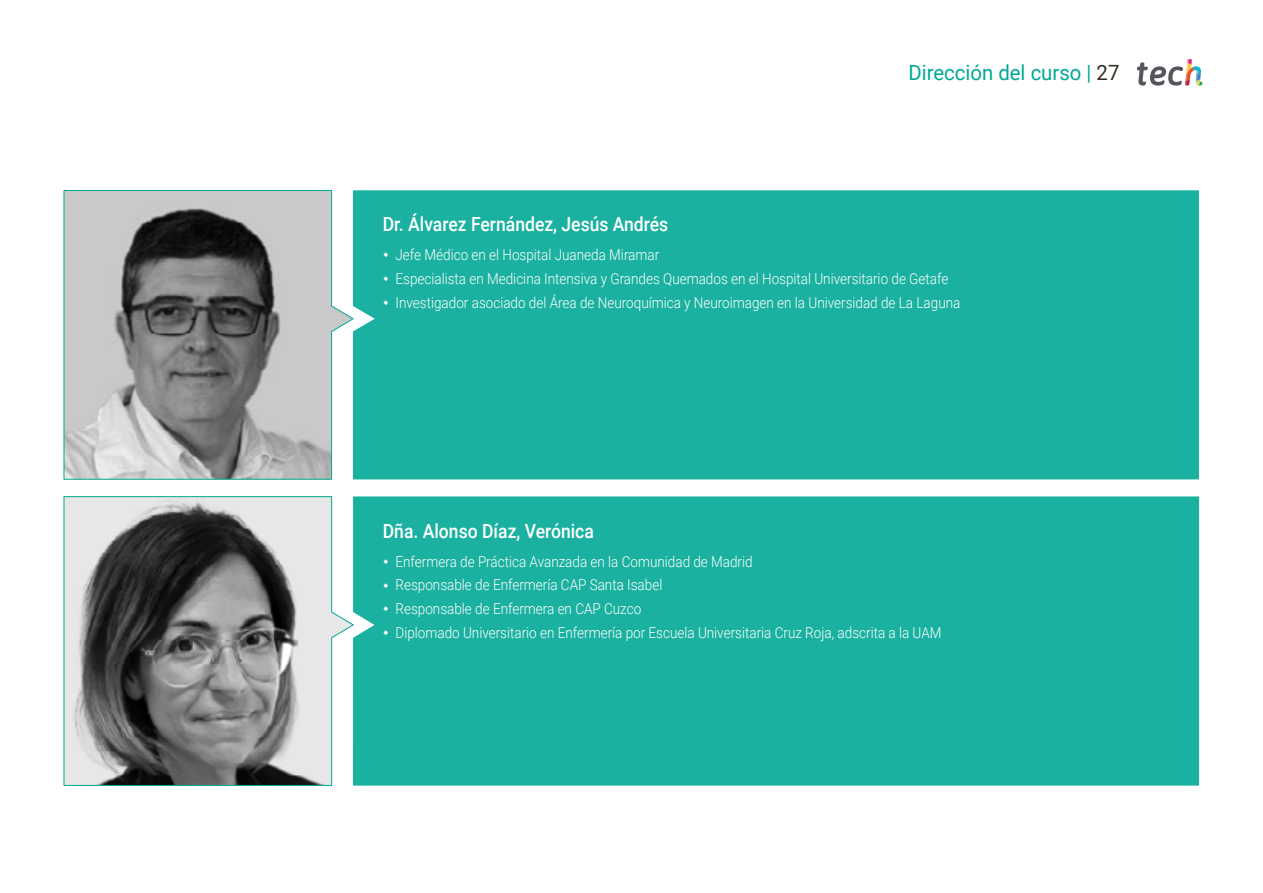
<style>
.page{position:relative;width:1263px;height:893px;background:#fff}
.page>*{position:absolute;margin:0;border:0;box-sizing:border-box;transform-origin:0 0}
.t1{font:21px "Roboto";color:#00a996}
.t2{font:500 19.5px "Roboto";color:#fff;scale:.9 1}
.t3{font:300 15px/23.7px "Roboto";color:#fff;scale:.9 1}
.s1{color:#312e20}
</style>
<div class="page">
<div style="left:354px;top:190px;width:845px;height:289px;background:#1ab1a0"></div>
<svg style="left:64px;top:190px;width:290px;height:290px;background:#a0a3a3"></svg>
<svg style="left:1137px;top:59px;width:65px;height:27px"></svg>
<div style="left:354px;top:496px;width:845px;height:290px;background:#1ab1a0"></div>
<svg style="left:64px;top:496px;width:290px;height:290px;background:#8e9090"></svg>
<svg style="left:384px;top:253px;width:4px;height:5px"></svg>
<svg style="left:384px;top:276px;width:4px;height:5px"></svg>
<svg style="left:384px;top:300px;width:4px;height:5px"></svg>
<svg style="left:384px;top:559px;width:4px;height:5px"></svg>
<svg style="left:384px;top:583px;width:4px;height:5px"></svg>
<svg style="left:384px;top:606px;width:4px;height:5px"></svg>
<svg style="left:384px;top:630px;width:4px;height:5px"></svg>
<h1 class="t1" style="left:908px;top:57px;width:213px">Dirección del curso | <span class="s1">27</span></h1>
<h2 class="t2" style="left:383px;top:211px;width:319px">Dr. Álvarez Fernández, Jesús Andrés</h2>
<p class="t3" style="left:396px;top:242px;width:629px">Jefe Médico en el Hospital Juaneda Miramar<br>Especialista en Medicina Intensiva y Grandes Quemados en el Hospital Universitario de Getafe<br>Investigador asociado del Área de Neuroquímica y Neuroimagen en la Universidad de La Laguna</p>
<h2 class="t2" style="left:383px;top:517px;width:236px">Dña. Alonso Díaz, Verónica</h2>
<p class="t3" style="left:396px;top:549px;width:608px">Enfermera de Práctica Avanzada en la Comunidad de Madrid<br>Responsable de Enfermería CAP Santa Isabel<br>Responsable de Enfermera en CAP Cuzco<br>Diplomado Universitario en Enfermería por Escuela Universitaria Cruz Roja, adscrita a la UAM</p>
</div>
